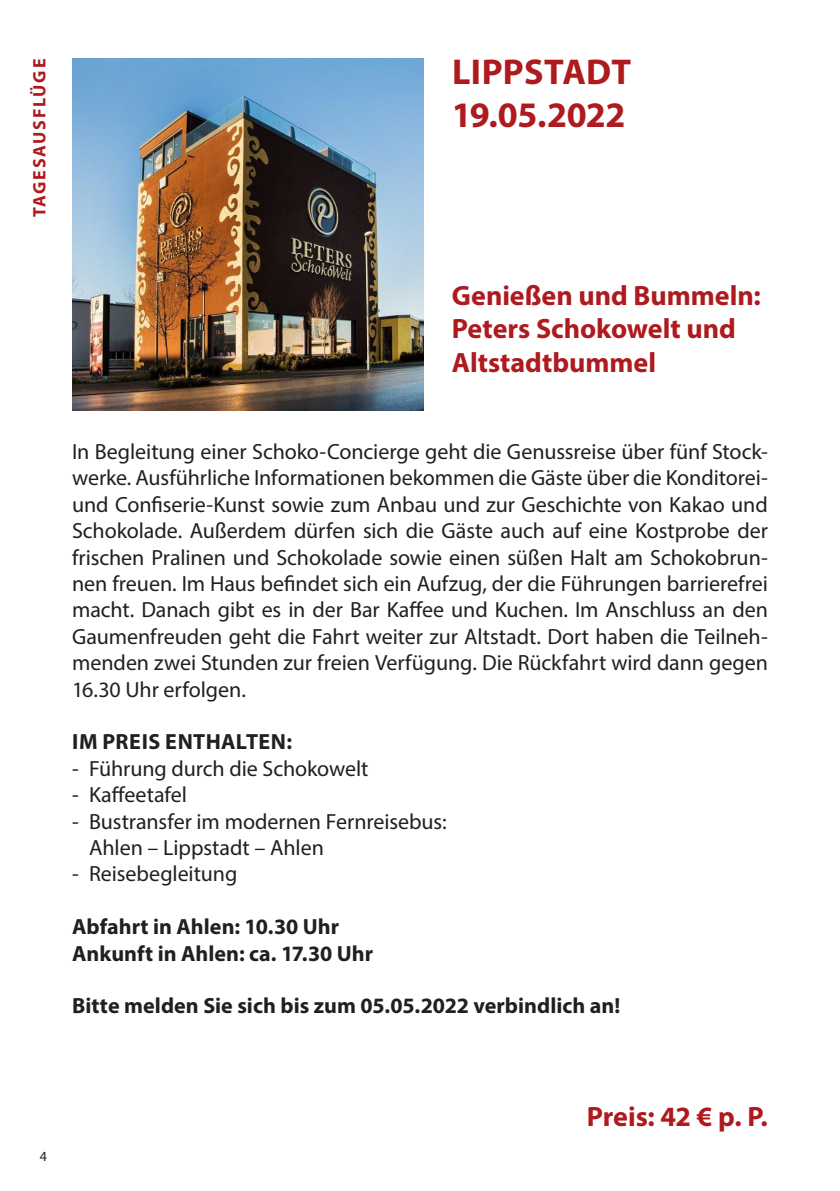
<style>
.page{position:relative;width:840px;height:1191px;background:#fff}
.page>*{position:absolute;margin:0;border:0;box-sizing:border-box;transform-origin:0 0}
.t1{font:700 36px/43.2px "Myriad Pro";letter-spacing:.005em;color:#ae1a1e}
.t2{font:700 28px/33.6px "Myriad Pro";color:#ae1a1e}
.t3{font:22px/26.4px "Myriad Pro";letter-spacing:-.005em;color:#231f20;text-align:justify}
.t4{font:700 22px/26.4px "Myriad Pro";color:#231f20}
.t5{font:700 22px "Myriad Pro";letter-spacing:.02em;color:#231f20}
.t6{font:700 18px "Myriad Pro";letter-spacing:.09em;color:#ae1a1e}
.t7{font:14px "Myriad Pro";color:#231f20}
</style>
<div class="page">
<img style="left:72px;top:59px;width:351px;height:351px">
<p class="t6" style="left:28px;top:217px;width:160px;rotate:-90deg">TAGESAUSFLÜGE</p>
<h1 class="t1" style="left:451px;top:49px;width:181px">LIPPSTADT<br>19.05.2022</h1>
<p class="t2" style="left:451px;top:277px;width:310px">Genießen und Bummeln:<br>Peters Schokowelt und<br>Altstadtbummel</p>
<p class="t3" style="left:72px;top:438px;width:697px">In Begleitung einer Schoko-Concierge geht die Genussreise über fünf Stock&shy;werke. Ausführliche Informationen bekommen die Gäste über die Konditorei&shy;und Confiserie-Kunst sowie zum Anbau und zur Geschichte von Kakao und Schokolade. Außerdem dürfen sich die Gäste auch auf eine Kostprobe der frischen Pralinen und Schokolade sowie einen süßen Halt am Schokobrun&shy;nen freuen. Im Haus befindet sich ein Aufzug, der die Führungen barrierefrei macht. Danach gibt es in der Bar Kaffee und Kuchen. Im Anschluss an den Gaumenfreuden geht die Fahrt weiter zur Altstadt. Dort haben die Teilneh&shy;menden zwei Stunden zur freien Verfügung. Die Rückfahrt wird dann gegen 16.30 Uhr erfolgen.</p>
<p class="t5" style="left:72px;top:727px;width:221px">IM PREIS ENTHALTEN:</p>
<p class="t3" style="left:72px;top:755px;width:298px">- Führung durch die Schokowelt</p>
<p class="t3" style="left:72px;top:781px;width:116px">- Kaffeetafel</p>
<p class="t3" style="left:89px;top:807px;width:359px;text-indent:-17px">- Bustransfer im modernen Fernreisebus:<br>Ahlen – Lippstadt – Ahlen</p>
<p class="t3" style="left:72px;top:860px;width:167px">- Reisebegleitung</p>
<p class="t4" style="left:72px;top:913px;width:302px">Abfahrt in Ahlen: 10.30 Uhr<br>Ankunft in Ahlen: ca. 17.30 Uhr</p>
<p class="t4" style="left:72px;top:992px;width:549px">Bitte melden Sie sich bis zum 05.05.2022 verbindlich an!</p>
<p class="t7" style="left:40px;top:1147px;width:9px">4</p>
<p class="t2" style="left:586px;top:1099px;width:183px">Preis: 42 € p. P.</p>
</div>
